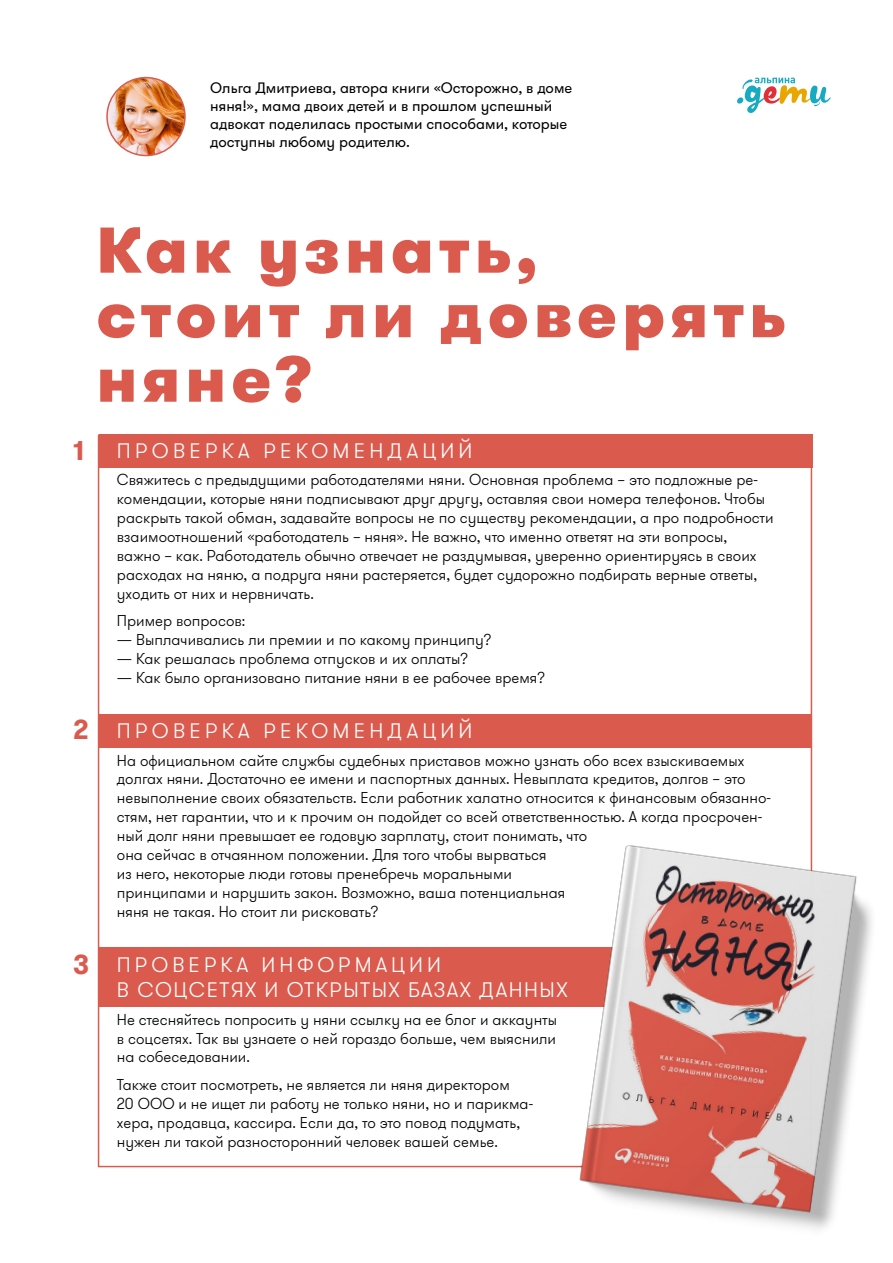
<style>
.page{position:relative;width:893px;height:1263px;background:#fff}
.page>*{position:absolute;margin:0;border:0;box-sizing:border-box;transform-origin:0 0}
.t1{font:900 64.5px/64.5px "GT Walsheim Pro";letter-spacing:.08em;color:#da5b4e}
.t2{font:700 27px "GT Walsheim Pro";color:#da5b4e}
.t3{font:300 21px/25.2px "GT Walsheim Pro";letter-spacing:.07em;color:#fff}
.t4{font:300 21px "GT Walsheim Pro";letter-spacing:.19em;color:#fff}
.t5{font:300 15.75px/18.9px "GT Walsheim Pro";color:#000}
.t6{font:15px/18px "GT Walsheim Pro";color:#000}
</style>
<div class="page">
<div style="left:99px;top:435px;width:713px;height:33px;background:#da5b4e"></div>
<div style="left:99px;top:714px;width:712px;height:33px;background:#da5b4e"></div>
<div style="left:99px;top:947px;width:579px;height:60px;background:#da5b4e"></div>
<div style="left:737px;top:97px;width:6px;height:7px;background:#18aac1;border-radius:2px"></div>
<svg style="left:742px;top:78px;width:89px;height:35px"></svg>
<img style="left:107px;top:78px;width:78px;height:78px;border-radius:39px">
<div style="left:106px;top:77px;width:80px;height:79px;border:2px solid #da5b4e;border-radius:50%"></div>
<img style="left:366px;top:737px;width:506px;height:492px">
<p class="t6" style="left:210px;top:79px;width:364px">Ольга Дмитриева, автора книги «Осторожно, в доме няня!», мама двоих детей и в прошлом успешный адвокат поделилась простыми способами, которые доступны любому родителю.</p>
<p class="t1" style="left:97px;top:218px;width:691px">Как узнать,<br>стоит ли доверять няне?</p>
<p class="t2" style="left:73px;top:433px;width:12px">1</p>
<p class="t2" style="left:73px;top:712px;width:17px">2</p>
<p class="t2" style="left:73px;top:947px;width:18px">3</p>
<p class="t4" style="left:117px;top:437px;width:357px">ПРОВЕРКА РЕКОМЕНДАЦИЙ</p>
<p class="t5" style="left:117px;top:471px;width:658px">Свяжитесь с предыдущими работодателями няни. Основная проблема – это подложные ре&shy;комендации, которые няни подписывают друг другу, оставляя свои номера телефонов. Чтобы раскрыть такой обман, задавайте вопросы не по существу рекомендации, а про подробности взаимоотношений «работодатель – няня». Не важно, что именно ответят на эти вопросы, важно – как. Работодатель обычно отвечает не раздумывая, уверенно ориентируясь в своих расходах на няню, а подруга няни растеряется, будет судорожно подбирать верные ответы, уходить от них и нервничать.</p>
<p class="t5" style="left:117px;top:612px;width:130px">Пример вопросов:</p>
<p class="t5" style="left:117px;top:631px;width:376px">— Выплачивались ли премии и по какому принципу?</p>
<p class="t5" style="left:117px;top:649px;width:353px">— Как решалась проблема отпусков и их оплаты?</p>
<p class="t5" style="left:117px;top:668px;width:430px">— Как было организовано питание няни в ее рабочее время?</p>
<p class="t4" style="left:117px;top:718px;width:357px">ПРОВЕРКА РЕКОМЕНДАЦИЙ</p>
<p class="t5" style="left:117px;top:751px;width:656px">На официальном сайте службы судебных приставов можно узнать обо всех взыскиваемых долгах няни. Достаточно ее имени и паспортных данных. Невыплата кредитов, долгов – это невыполнение своих обязательств. Если работник халатно относится к финансовым обязанно&shy;стям, нет гарантии, что и к прочим он подойдет со всей ответственностью. А когда просрочен&shy;ный долг няни превышает ее годовую зарплату, стоит понимать, что<br>она сейчас в отчаянном положении. Для того чтобы вырваться<br>из него, некоторые люди готовы пренебречь моральными<br>принципами и нарушить закон. Возможно, ваша потенциальная<br>няня не такая. Но стоит ли рисковать?</p>
<p class="t3" style="left:117px;top:952px;width:452px">ПРОВЕРКА ИНФОРМАЦИИ<br>В СОЦСЕТЯХ И ОТКРЫТЫХ БАЗАХ ДАННЫХ</p>
<p class="t5" style="left:117px;top:1010px;width:442px;text-align:justify">Не стесняйтесь попросить у няни ссылку на ее блог и аккаунты в соцсетях. Так вы узнаете о ней гораздо больше, чем выяснили на собеседовании.</p>
<p class="t5" style="left:117px;top:1075px;width:418px">Также стоит посмотреть, не является ли няня директором<br>20 ООО и не ищет ли работу не только няни, но и парикма&shy;хера, продавца, кассира. Если да, то это повод подумать, нужен ли такой разносторонний человек вашей семье.</p>
</div>
